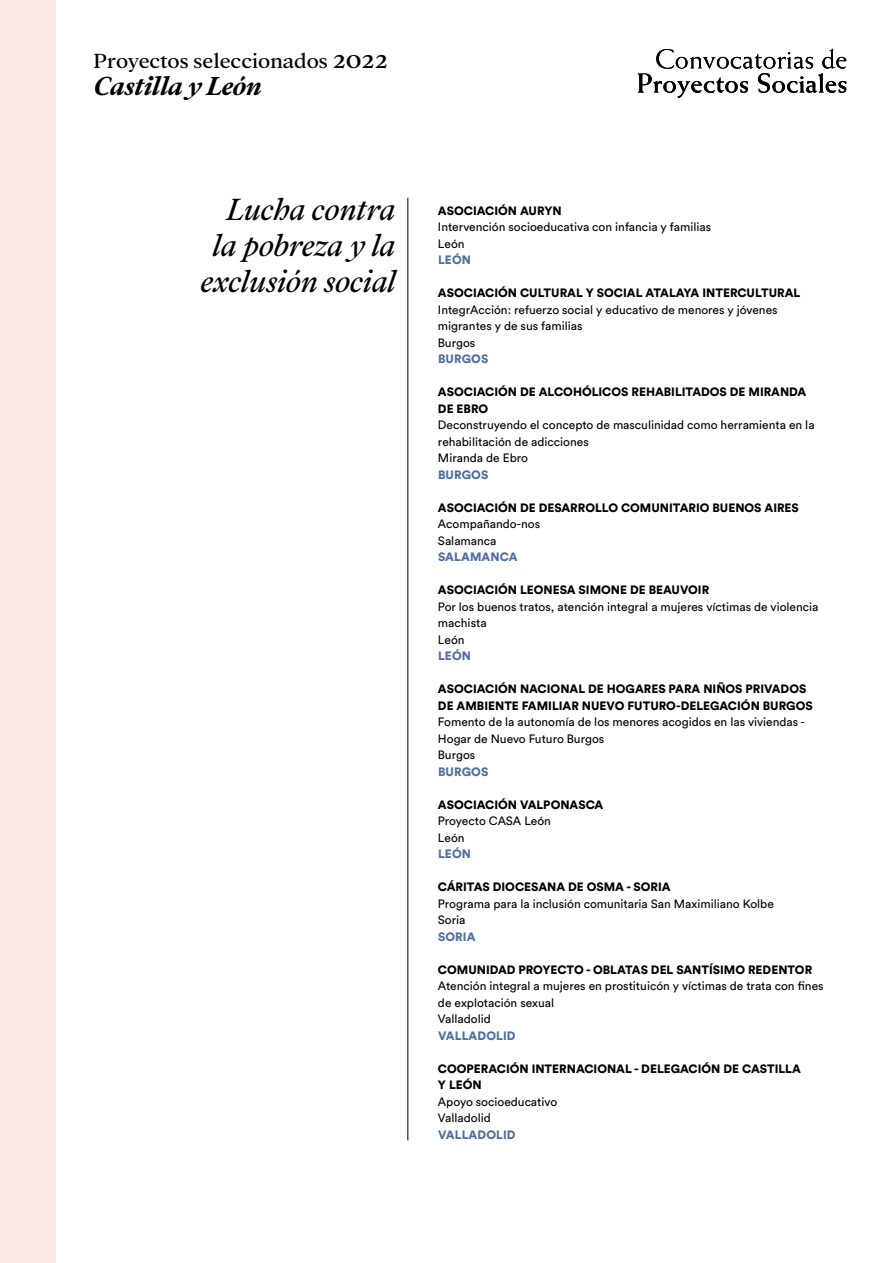
<style>
.page{position:relative;width:893px;height:1263px;background:#fff}
.page>*{position:absolute;margin:0;border:0;box-sizing:border-box;transform-origin:0 0}
.t1{font:italic 33.75px/35.8px "Addington CF";color:#000;text-align:right}
.t2{font:italic 700 28.5px "Addington CF";color:#000}
.t3{font:22.5px "Addington CF";letter-spacing:-.005em;color:#000}
.t4{font:12px/16.5px "Circular Std";color:#000}
.t5{font:900 12px/16.5px "Circular Std";color:#000}
.t6{font:900 12px "Circular Std";letter-spacing:.01em;color:#506e9f}
.s1{font-size:29.25px}
</style>
<div class="page">
<svg style="left:638px;top:49px;width:208px;height:49px"></svg>
<hr style="left:407px;top:198px;width:1px;height:942px;background:#000">
<div style="left:0;top:0;width:55px;height:1263px;background:#fdeae6"></div>
<h3 class="t3" style="left:94px;top:48px;width:296px">Proyectos seleccionados <span class="s1">2022</span></h3>
<h2 class="t2" style="left:94px;top:69px;width:170px">Castilla y León</h2>
<h1 class="t1" style="left:201px;top:193px;width:196px">Lucha contra la pobreza y la exclusión social</h1>
<p class="t5" style="left:438px;top:202px;width:125px">ASOCIACIÓN AURYN</p>
<p class="t4" style="left:438px;top:218px;width:275px">Intervención socioeducativa con infancia y familias<br>León</p>
<p class="t6" style="left:438px;top:252px;width:35px">LEÓN</p>
<p class="t5" style="left:438px;top:284px;width:364px">ASOCIACIÓN CULTURAL Y SOCIAL ATALAYA INTERCULTURAL</p>
<p class="t4" style="left:438px;top:301px;width:341px">IntegrAcción: refuerzo social y educativo de menores y jóvenes migrantes y de sus familias<br>Burgos</p>
<p class="t6" style="left:438px;top:351px;width:52px">BURGOS</p>
<p class="t5" style="left:438px;top:383px;width:370px">ASOCIACIÓN DE ALCOHÓLICOS REHABILITADOS DE MIRANDA<br>DE EBRO</p>
<p class="t4" style="left:438px;top:416px;width:378px">Deconstruyendo el concepto de masculinidad como herramienta en la rehabilitación de adicciones<br>Miranda de Ebro</p>
<p class="t6" style="left:438px;top:466px;width:52px">BURGOS</p>
<p class="t5" style="left:438px;top:499px;width:362px">ASOCIACIÓN DE DESARROLLO COMUNITARIO BUENOS AIRES</p>
<p class="t4" style="left:438px;top:515px;width:104px">Acompañando-nos<br>Salamanca</p>
<p class="t6" style="left:438px;top:549px;width:81px">SALAMANCA</p>
<p class="t5" style="left:438px;top:581px;width:273px">ASOCIACIÓN LEONESA SIMONE DE BEAUVOIR</p>
<p class="t4" style="left:438px;top:598px;width:382px">Por los buenos tratos, atención integral a mujeres víctimas de violencia machista<br>León</p>
<p class="t6" style="left:438px;top:648px;width:35px">LEÓN</p>
<p class="t5" style="left:438px;top:680px;width:376px">ASOCIACIÓN NACIONAL DE HOGARES PARA NIÑOS PRIVADOS<br>DE AMBIENTE FAMILIAR NUEVO FUTURO-DELEGACIÓN BURGOS</p>
<p class="t4" style="left:438px;top:713px;width:368px">Fomento de la autonomía de los menores acogidos en las viviendas -<br>Hogar de Nuevo Futuro Burgos<br>Burgos</p>
<p class="t6" style="left:438px;top:763px;width:52px">BURGOS</p>
<p class="t5" style="left:438px;top:796px;width:167px">ASOCIACIÓN VALPONASCA</p>
<p class="t4" style="left:438px;top:812px;width:114px">Proyecto CASA León<br>León</p>
<p class="t6" style="left:438px;top:846px;width:35px">LEÓN</p>
<p class="t5" style="left:438px;top:878px;width:234px">CÁRITAS DIOCESANA DE OSMA - SORIA</p>
<p class="t4" style="left:438px;top:895px;width:337px">Programa para la inclusión comunitaria San Maximiliano Kolbe<br>Soria</p>
<p class="t6" style="left:438px;top:928px;width:39px">SORIA</p>
<p class="t5" style="left:438px;top:961px;width:376px">COMUNIDAD PROYECTO - OBLATAS DEL SANTÍSIMO REDENTOR</p>
<p class="t4" style="left:438px;top:977px;width:387px">Atención integral a mujeres en prostituicón y víctimas de trata con fines de explotación sexual<br>Valladolid</p>
<p class="t6" style="left:438px;top:1027px;width:79px">VALLADOLID</p>
<p class="t5" style="left:438px;top:1060px;width:364px">COOPERACIÓN INTERNACIONAL - DELEGACIÓN DE CASTILLA<br>Y LEÓN</p>
<p class="t4" style="left:438px;top:1093px;width:121px">Apoyo socioeducativo<br>Valladolid</p>
<p class="t6" style="left:438px;top:1126px;width:79px">VALLADOLID</p>
</div>
